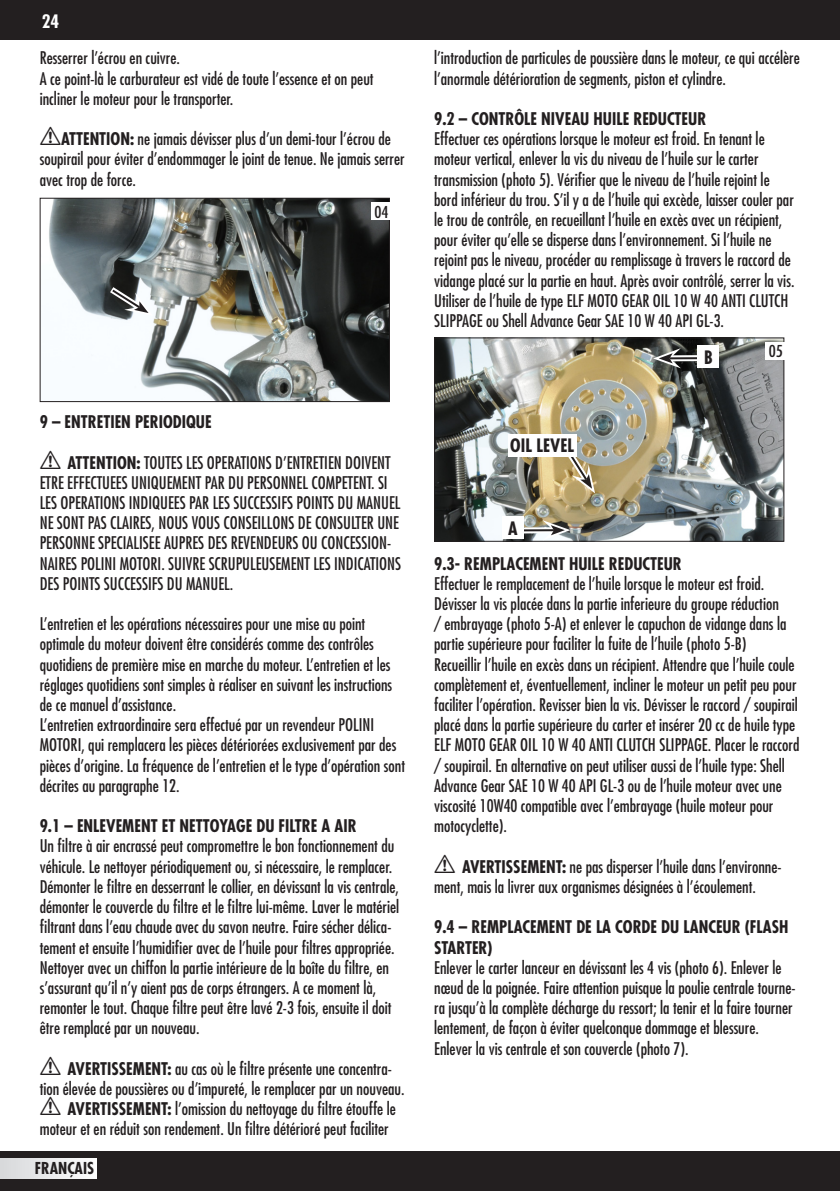
<style>
.page{position:relative;width:840px;height:1191px;background:#fff}
.page>*{position:absolute;margin:0;border:0;box-sizing:border-box;transform-origin:0 0}
.t1{font:700 condensed 18px "Futura LT";color:#231f20}
.t2{font:700 condensed 18px "Futura LT";color:#fff}
.t3{font:condensed 17px/20.2px "Futura LT";color:#231f20}
.t4{font:700 condensed 17px/20.2px "Futura LT";color:#231f20}
.t5{font:700 condensed 16px "Futura LT";color:#231f20}
.Normale{font:condensed 16px "Futura LT";color:#231f20;scale:1.07 1}
.s1{font-family:"Hazard";font-stretch:normal;font-size:26px}
.s2{font-weight:700}
</style>
<div class="page">
<div style="left:0;top:0;width:839px;height:40px;background:#231f20"></div>
<div style="left:0;top:1151px;width:839px;height:40px;background:#231f20"></div>
<div style="left:0;top:1158px;width:96px;height:20px;background:linear-gradient(to right,#d7d8da,#fdfdfd)"></div>
<img style="left:49px;top:200px;width:338px;height:200px">
<div style="left:40px;top:198px;width:349px;height:204px;border:1px solid #231f20"></div>
<div style="left:371px;top:202px;width:23px;height:18px;background:#fff"></div>
<svg style="left:103px;top:281px;width:50px;height:35px"></svg>
<img style="left:436px;top:339px;width:345px;height:200px">
<div style="left:434px;top:337px;width:349px;height:204px;border:1px solid #231f20"></div>
<div style="left:765px;top:342px;width:23px;height:18px;background:#fff"></div>
<svg style="left:560px;top:443px;width:34px;height:50px"></svg>
<svg style="left:523px;top:527px;width:19px;height:6px"></svg>
<hr style="left:522px;top:529px;width:31px;height:2px;background:#231f20">
<svg style="left:542px;top:520px;width:28px;height:20px"></svg>
<div style="left:507px;top:434px;width:69px;height:22px;background:#fff"></div>
<div style="left:502px;top:516px;width:21px;height:23px;background:#fff"></div>
<svg style="left:680px;top:355px;width:17px;height:6px"></svg>
<hr style="left:669px;top:357px;width:31px;height:2px;background:#231f20">
<svg style="left:652px;top:348px;width:28px;height:20px"></svg>
<div style="left:697px;top:346px;width:21px;height:22px;background:#fff"></div>
<p class="t2" style="left:42px;top:10px;width:19px">24</p>
<p class="t3" style="left:40px;top:48px;width:142px">Resserrer l’écrou en cuivre.</p>
<p class="t3" style="left:40px;top:68px;width:335px">A ce point-là le carburateur est vidé de toute l’essence et on peut incliner le moteur pour le transporter.</p>
<p class="t3" style="left:40px;top:129px;width:366px"><span class="s1">!</span><span class="s2">ATTENTION:</span> ne jamais dévisser plus d’un demi-tour l’écrou de soupirail pour éviter d’endommager le joint de tenue. Ne jamais serrer avec trop de force.</p>
<p class="Normale" style="left:374px;top:202px;width:15px">04</p>
<p class="t4" style="left:40px;top:412px;width:173px">9 – ENTRETIEN PERIODIQUE</p>
<p class="t3" style="left:40px;top:452px;width:363px"><span class="s1">!</span> <span class="s2">ATTENTION:</span> TOUTES LES OPERATIONS D’ENTRETIEN DOIVENT ETRE EFFECTUEES UNIQUEMENT PAR DU PERSONNEL COMPETENT. SI LES OPERATIONS INDIQUEES PAR LES SUCCESSIFS POINTS DU MANUEL NE SONT PAS CLAIRES, NOUS VOUS CONSEILLONS DE CONSULTER UNE PERSONNE SPECIALISEE AUPRES DES REVENDEURS OU CONCESSION-NAIRES POLINI MOTORI. SUIVRE SCRUPULEUSEMENT LES INDICATIONS DES POINTS SUCCESSIFS DU MANUEL.</p>
<p class="t3" style="left:40px;top:613px;width:354px">L’entretien et les opérations nécessaires pour une mise au point optimale du moteur doivent être considérés comme des contrôles quotidiens de première mise en marche du moteur. L’entretien et les réglages quotidiens sont simples à réaliser en suivant les instructions de ce manuel d’assistance.</p>
<p class="t3" style="left:40px;top:714px;width:367px">L’entretien extraordinaire sera effectué par un revendeur POLINI MOTORI, qui remplacera les pièces détériorées exclusivement par des pièces d’origine. La fréquence de l’entretien et le type d’opération sont décrites au paragraphe 12.</p>
<p class="t4" style="left:40px;top:816px;width:318px">9.1 – ENLEVEMENT ET NETTOYAGE DU FILTRE A AIR</p>
<p class="t3" style="left:40px;top:836px;width:361px">Un filtre à air encrassé peut compromettre le bon fonctionnement du véhicule. Le nettoyer périodiquement ou, si nécessaire, le remplacer.<br>Démonter le filtre en desserrant le collier, en dévissant la vis centrale, démonter le couvercle du filtre et le filtre lui-même. Laver le matériel filtrant dans l’eau chaude avec du savon neutre. Faire sécher délica&shy;tement et ensuite l’humidifier avec de l’huile pour filtres appropriée.<br>Nettoyer avec un chiffon la partie intérieure de la boîte du filtre, en s’assurant qu’il n’y aient pas de corps étrangers. A ce moment là, remonter le tout. Chaque filtre peut être lavé 2-3 fois, ensuite il doit être remplacé par un nouveau.</p>
<p class="t3" style="left:40px;top:1058px;width:366px"><span class="s1">!</span> <span class="s2">AVERTISSEMENT:</span> au cas où le filtre présente une concentra&shy;tion élevée de poussières ou d’impureté, le remplacer par un nouveau. <span class="s1">!</span> <span class="s2">AVERTISSEMENT:</span> l’omission du nettoyage du filtre étouffe le moteur et en réduit son rendement. Un filtre détérioré peut faciliter</p>
<p class="t5" style="left:35px;top:1158px;width:61px">FRANÇAIS</p>
<p class="t3" style="left:434px;top:48px;width:367px">l’introduction de particules de poussière dans le moteur, ce qui accélère l’anormale détérioration de segments, piston et cylindre.</p>
<p class="t4" style="left:434px;top:109px;width:273px">9.2 – CONTRÔLE NIVEAU HUILE REDUCTEUR</p>
<p class="t3" style="left:434px;top:129px;width:361px">Effectuer ces opérations lorsque le moteur est froid. En tenant le moteur vertical, enlever la vis du niveau de l’huile sur le carter transmission (photo 5). Vérifier que le niveau de l’huile rejoint le bord inférieur du trou. S’il y a de l’huile qui excède, laisser couler par le trou de contrôle, en recueillant l’huile en excès avec un récipient, pour éviter qu’elle se disperse dans l’environnement. Si l’huile ne rejoint pas le niveau, procéder au remplissage à travers le raccord de vidange placé sur la partie en haut. Après avoir contrôlé, serrer la vis.<br>Utiliser de l’huile de type ELF MOTO GEAR OIL 10 W 40 ANTI CLUTCH SLIPPAGE ou Shell Advance Gear SAE 10 W 40 API GL-3.</p>
<p class="Normale" style="left:768px;top:342px;width:15px">05</p>
<p class="t1" style="left:703px;top:346px;width:10px">B</p>
<p class="t1" style="left:510px;top:434px;width:65px">OIL LEVEL</p>
<p class="t1" style="left:508px;top:517px;width:11px">A</p>
<p class="t4" style="left:434px;top:553px;width:249px">9.3- REMPLACEMENT HUILE REDUCTEUR</p>
<p class="t3" style="left:434px;top:573px;width:353px">Effectuer le remplacement de l’huile lorsque le moteur est froid.<br>Dévisser la vis placée dans la partie inferieure du groupe réduction / embrayage (photo 5-A) et enlever le capuchon de vidange dans la partie supérieure pour faciliter la fuite de l’huile (photo 5-B)</p>
<p class="t3" style="left:434px;top:654px;width:366px">Recueillir l’huile en excès dans un récipient. Attendre que l’huile coule complètement et, éventuellement, incliner le moteur un petit peu pour faciliter l’opération. Revisser bien la vis. Dévisser le raccord / soupirail placé dans la partie supérieure du carter et insérer 20 cc de huile type ELF MOTO GEAR OIL 10 W 40 ANTI CLUTCH SLIPPAGE. Placer le raccord / soupirail. En alternative on peut utiliser aussi de l’huile type: Shell Advance Gear SAE 10 W 40 API GL-3 ou de l’huile moteur avec une viscosité 10W40 compatible avec l’embrayage (huile moteur pour motocyclette).</p>
<p class="t3" style="left:434px;top:856px;width:348px"><span class="s1">!</span> <span class="s2">AVERTISSEMENT:</span> ne pas disperser l’huile dans l’environne&shy;ment, mais la livrer aux organismes désignées à l’écoulement.</p>
<p class="t4" style="left:434px;top:917px;width:355px">9.4 – REMPLACEMENT DE LA CORDE DU LANCEUR (FLASH<br>STARTER)</p>
<p class="t3" style="left:434px;top:957px;width:363px">Enlever le carter lanceur en dévissant les 4 vis (photo 6). Enlever le nœud de la poignée. Faire attention puisque la poulie centrale tourne&shy;ra jusqu’à la complète décharge du ressort; la tenir et la faire tourner lentement, de façon à éviter quelconque dommage et blessure.</p>
<p class="t3" style="left:434px;top:1038px;width:256px">Enlever la vis centrale et son couvercle (photo 7).</p>
</div>
